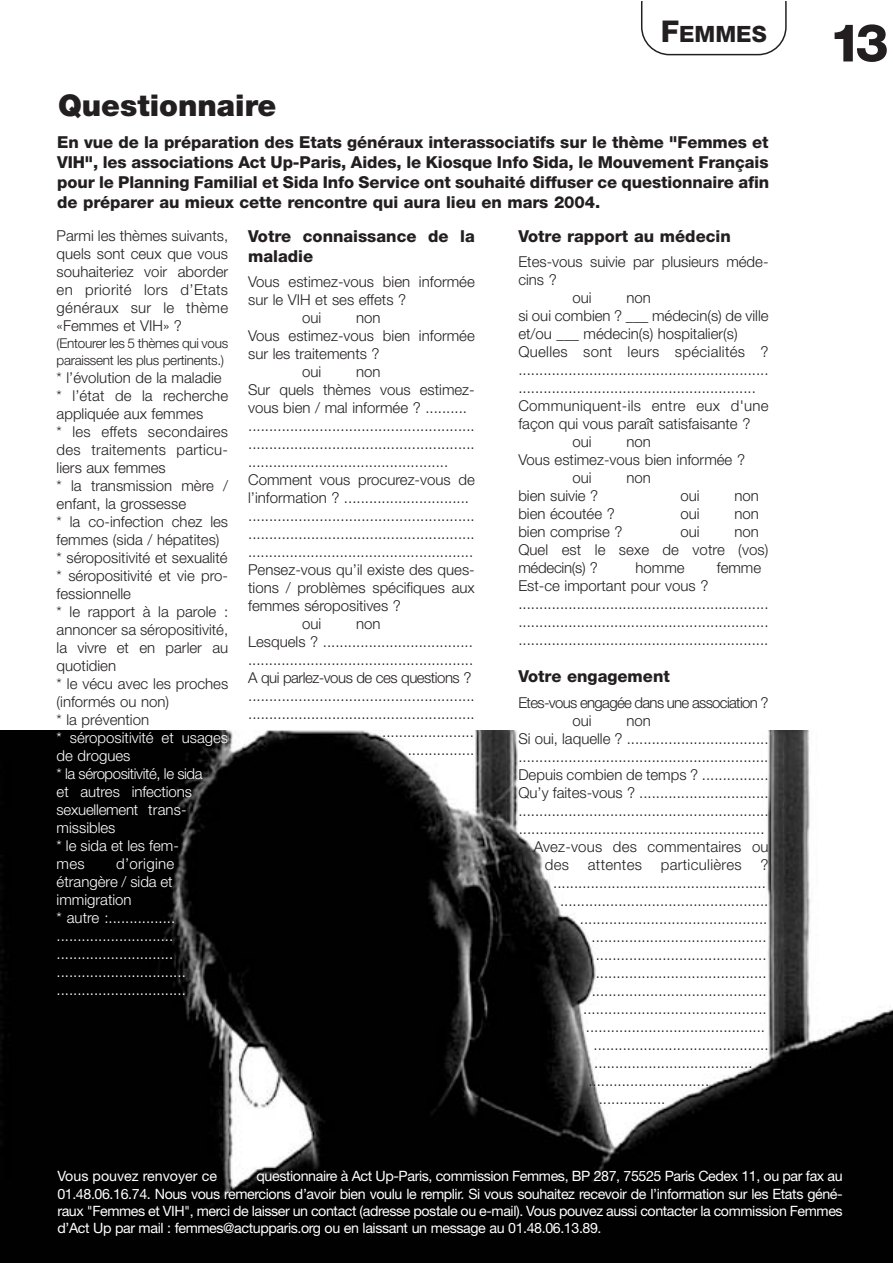
<style>
.page{position:relative;width:893px;height:1263px;background:#fff}
.page>*{position:absolute;margin:0;border:0;box-sizing:border-box;transform-origin:0 0}
.t1{font:800 52.5px "Helvetica Neue";color:#231f20}
.t2{font:900 30px "Helvetica Neue";color:#231f20}
.t3{font:800 22.5px "Helvetica Neue";color:#231f20}
.t4{font:800 16.5px/19.8px "Helvetica Neue";color:#231f20;text-align:justify}
.t5{font:300 15px/18px "Helvetica Neue";color:#231f20}
.t6{font:300 15px/18px "Helvetica Neue";color:#fff}
.t7{font:300 15px "Helvetica Neue";letter-spacing:.02em;color:#231f20}
.t8{font:300 15px/18px "Helvetica Neue";letter-spacing:-.045em;color:#231f20}
.t9{font:300 15px "Helvetica Neue";letter-spacing:-.035em;color:#231f20}
.t10{font:14.25px/17.1px "Helvetica Neue";letter-spacing:-.03em;color:#fff;text-align:justify}
.t11{font:14.25px "Helvetica Neue";color:#fff}
.t12{font:300 13.5px/17.2px "Helvetica Neue";letter-spacing:-.02em;color:#231f20}
.s1{font-size:30px}
</style>
<div class="page">
<svg style="left:641px;top:1px;width:146px;height:54px"></svg>
<img style="left:0;top:730px;width:892px;height:533px">
<h3 class="t3" style="left:661px;top:25px;width:107px"><span class="s1">F</span>EMMES</h3>
<h2 class="t2" style="left:58px;top:95px;width:220px">Questionnaire</h2>
<p class="t4" style="left:57px;top:134px;width:713px">En vue de la préparation des Etats généraux interassociatifs sur le thème "Femmes et VIH", les associations Act Up-Paris, Aides, le Kiosque Info Sida, le Mouvement Français pour le Planning Familial et Sida Info Service ont souhaité diffuser ce questionnaire afin de préparer au mieux cette rencontre qui aura lieu en mars 2004.</p>
<p class="t5" style="left:57px;top:228px;width:173px;text-align:justify">Parmi les thèmes suivants, quels sont ceux que vous souhaiteriez voir aborder en priorité lors d’Etats généraux sur le thème «Femmes et VIH» ?</p>
<p class="t12" style="left:57px;top:335px;width:173px">(Entourer les 5 thèmes qui vous paraissent les plus pertinents.)</p>
<p class="t5" style="left:57px;top:370px;width:173px">* l’évolution de la maladie * l’état de la recherche appliquée aux femmes<br>* les effets secondaires des traitements particu&shy;liers aux femmes<br>* la transmission mère / enfant, la grossesse<br>* la co-infection chez les femmes (sida / hépatites) * séropositivité et sexualité * séropositivité et vie pro&shy;fessionnelle<br>* le rapport à la parole : annoncer sa séropositivité, la vivre et en parler au quotidien<br>* le vécu avec les proches (informés ou non)<br>* la prévention</p>
<p class="t6" style="left:57px;top:730px;width:173px">* séropositivité et usages de drogues<br>* la séropositivité, le sida<br>et autres infections sexuellement trans&shy;missibles<br>* le sida et les fem-<br>mes</p>
<p class="t4" style="left:518px;top:227px;width:214px">Votre rapport au médecin</p>
<p class="t5" style="left:518px;top:254px;width:252px">Etes-vous suivie par plusieurs méde-</p>
<p class="t5" style="left:518px;top:272px;width:40px">cins ?</p>
<p class="t5" style="left:572px;top:290px;width:21px">oui</p>
<p class="t5" style="left:626px;top:290px;width:26px">non</p>
<p class="t5" style="left:518px;top:308px;width:252px">si oui combien ? ___ médecin(s) de ville</p>
<p class="t5" style="left:518px;top:326px;width:221px">et/ou ___ médecin(s) hospitalier(s)</p>
<p class="t7" style="left:518px;top:347px;width:252px">Quelles sont leurs spécialités ?</p>
<p class="t5" style="left:518px;top:362px;width:252px">............................................................</p>
<p class="t5" style="left:518px;top:380px;width:239px">.........................................................</p>
<p class="t7" style="left:518px;top:401px;width:252px">Communiquent-ils entre eux d'une</p>
<p class="t5" style="left:518px;top:416px;width:234px">façon qui vous paraît satisfaisante ?</p>
<p class="t5" style="left:572px;top:434px;width:21px">oui</p>
<p class="t5" style="left:626px;top:434px;width:26px">non</p>
<p class="t5" style="left:518px;top:452px;width:228px">Vous estimez-vous bien informée ?</p>
<p class="t5" style="left:572px;top:470px;width:21px">oui</p>
<p class="t5" style="left:626px;top:470px;width:26px">non</p>
<p class="t5" style="left:518px;top:488px;width:82px">bien suivie ?</p>
<p class="t5" style="left:680px;top:488px;width:21px">oui</p>
<p class="t5" style="left:734px;top:488px;width:26px">non</p>
<p class="t5" style="left:518px;top:506px;width:98px">bien écoutée ?</p>
<p class="t5" style="left:680px;top:506px;width:21px">oui</p>
<p class="t5" style="left:734px;top:506px;width:26px">non</p>
<p class="t5" style="left:518px;top:524px;width:106px">bien comprise ?</p>
<p class="t5" style="left:680px;top:524px;width:21px">oui</p>
<p class="t4" style="left:248px;top:227px;width:228px">Votre connaissance de la maladie</p>
<p class="t5" style="left:248px;top:274px;width:228px">Vous estimez-vous bien informée</p>
<p class="t5" style="left:248px;top:292px;width:160px">sur le VIH et ses effets ?</p>
<p class="t5" style="left:302px;top:310px;width:21px">oui</p>
<p class="t5" style="left:356px;top:310px;width:26px">non</p>
<p class="t5" style="left:248px;top:328px;width:228px">Vous estimez-vous bien informée</p>
<p class="t5" style="left:248px;top:346px;width:133px">sur les traitements ?</p>
<p class="t5" style="left:302px;top:364px;width:21px">oui</p>
<p class="t5" style="left:356px;top:364px;width:26px">non</p>
<p class="t5" style="left:248px;top:382px;width:228px">Sur quels thèmes vous estimez-</p>
<p class="t5" style="left:248px;top:400px;width:220px">vous bien / mal informée ? ..........</p>
<p class="t5" style="left:248px;top:418px;width:228px">......................................................</p>
<p class="t5" style="left:248px;top:436px;width:228px">......................................................</p>
<p class="t5" style="left:248px;top:454px;width:202px">................................................</p>
<p class="t5" style="left:248px;top:472px;width:228px">Comment vous procurez-vous de</p>
<p class="t5" style="left:248px;top:490px;width:222px">l’information ? ..............................</p>
<p class="t5" style="left:248px;top:508px;width:228px">......................................................</p>
<p class="t5" style="left:248px;top:526px;width:228px">......................................................</p>
<p class="t5" style="left:248px;top:544px;width:227px">......................................................</p>
<p class="t5" style="left:248px;top:562px;width:228px">Pensez-vous qu’il existe des ques-</p>
<p class="t5" style="left:248px;top:580px;width:228px">tions / problèmes spécifiques aux</p>
<p class="t5" style="left:248px;top:598px;width:154px">femmes séropositives ?</p>
<p class="t5" style="left:302px;top:616px;width:21px">oui</p>
<p class="t5" style="left:356px;top:616px;width:26px">non</p>
<p class="t5" style="left:248px;top:634px;width:226px">Lesquels ? ....................................</p>
<p class="t5" style="left:248px;top:652px;width:227px">......................................................</p>
<p class="t9" style="left:248px;top:672px;width:225px">A qui parlez-vous de ces questions ?</p>
<p class="t5" style="left:248px;top:688px;width:228px">......................................................</p>
<p class="t5" style="left:248px;top:706px;width:228px">......................................................</p>
<p class="t5" style="left:382px;top:724px;width:93px">......................</p>
<p class="t5" style="left:408px;top:742px;width:68px">................</p>
<p class="t5" style="left:518px;top:524px;width:251px;text-indent:216px">non<br>Quel est le sexe de votre (vos) médecin(s) ?</p>
<p class="t5" style="left:635px;top:560px;width:51px">homme</p>
<p class="t5" style="left:717px;top:560px;width:46px">femme</p>
<p class="t5" style="left:518px;top:578px;width:252px">Est-ce important pour vous ? ............................................................ ............................................................ ............................................................</p>
<p class="t4" style="left:518px;top:668px;width:153px">Votre engagement</p>
<p class="t8" style="left:572px;top:695px;width:198px;text-indent:-54px">Etes-vous engagée dans une association ? oui</p>
<p class="t5" style="left:626px;top:713px;width:26px">non</p>
<p class="t5" style="left:518px;top:731px;width:252px">Si oui, laquelle ? ..................................</p>
<p class="t5" style="left:518px;top:749px;width:252px">............................................................</p>
<p class="t5" style="left:518px;top:767px;width:252px">Depuis combien de temps ? ................</p>
<p class="t5" style="left:518px;top:785px;width:252px">Qu’y faites-vous ? ...............................</p>
<p class="t5" style="left:518px;top:803px;width:252px">............................................................</p>
<p class="t5" style="left:519px;top:821px;width:247px">...........................................................</p>
<p class="t5" style="left:534px;top:839px;width:236px">Avez-vous des commentaires ou</p>
<p class="t7" style="left:545px;top:859px;width:225px">des attentes particulières ?</p>
<p class="t5" style="left:553px;top:875px;width:214px">...................................................</p>
<p class="t5" style="left:560px;top:893px;width:210px">..................................................</p>
<p class="t5" style="left:580px;top:911px;width:189px">.............................................</p>
<p class="t5" style="left:591px;top:929px;width:177px">..........................................</p>
<p class="t5" style="left:596px;top:947px;width:172px">.........................................</p>
<p class="t5" style="left:596px;top:965px;width:172px">.........................................</p>
<p class="t5" style="left:592px;top:983px;width:177px">..........................................</p>
<p class="t5" style="left:583px;top:1001px;width:185px">............................................</p>
<p class="t5" style="left:586px;top:1019px;width:181px">...........................................</p>
<p class="t5" style="left:593px;top:1037px;width:177px">..........................................</p>
<p class="t5" style="left:594px;top:1055px;width:160px">......................................</p>
<p class="t5" style="left:588px;top:1073px;width:122px">.............................</p>
<p class="t5" style="left:599px;top:1091px;width:68px">................</p>
<p class="t6" style="left:57px;top:856px;width:131px;text-indent:59px">d’origine étrangère / sida et immigration<br>* autre :................ ............................ ............................ ............................... ...............................</p>
<h1 class="t1" style="left:829px;top:24px;width:61px">13</h1>
<p class="t10" style="left:57px;top:1169px;width:787px;text-indent:199px">questionnaire à Act Up-Paris, commission Femmes, BP 287, 75525 Paris Cedex 11, ou par fax au 01.48.06.16.74. Nous vous remercions d’avoir bien voulu le remplir. Si vous souhaitez recevoir de l’information sur les Etats géné&shy;raux "Femmes et VIH", merci de laisser un contact (adresse postale ou e-mail). Vous pouvez aussi contacter la commission Femmes d’Act Up par mail : femmes@actupparis.org ou en laissant un message au 01.48.06.13.89.</p>
<p class="t11" style="left:57px;top:1171px;width:161px">Vous pouvez renvoyer ce</p>
</div>
